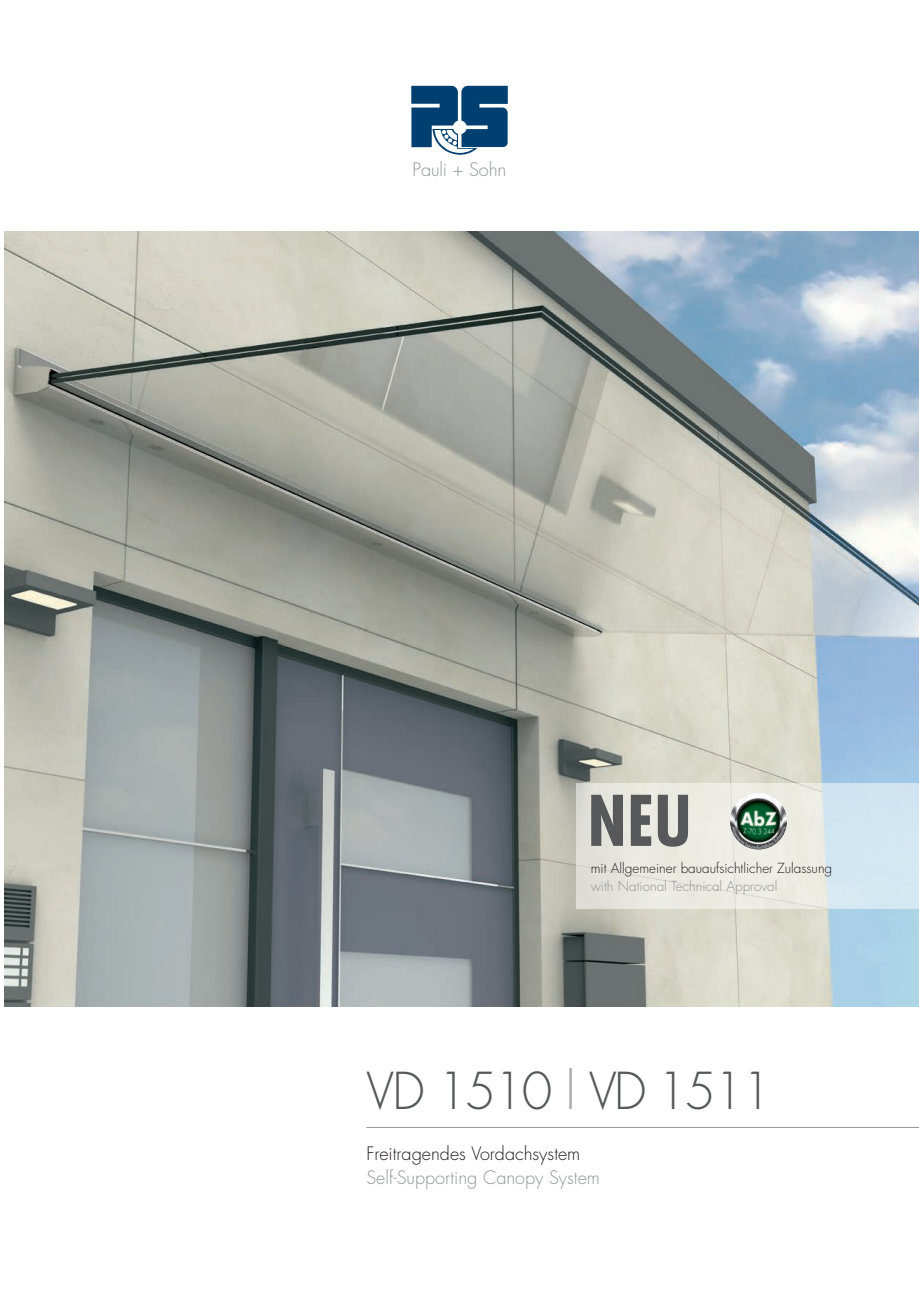
<style>
.page{position:relative;width:919px;height:1289px;background:#fff}
.page>*{position:absolute;margin:0;border:0;box-sizing:border-box;transform-origin:0 0}
.t1{font:700 condensed 67.8px "Futura";color:#57585a}
.t2{font:300 49.5px "Futura";letter-spacing:-.05em;color:#57585a}
.t3{font:300 18.15px "Futura";letter-spacing:-.01em;color:#939598}
.t4{font:300 18px "Futura";color:#939598}
.t5{font:300 18px "Futura";color:#231f20}
.t6{font:300 13.5px "Futura";color:#231f20}
.t7{font:300 13.5px "Futura";color:#939598}
.s1{color:#a8a9ad}
</style>
<div class="page">
<img style="left:4px;top:231px;width:914px;height:775px">
<svg style="left:576px;top:782px;width:342px;height:126px;background:#e2e7e5"></svg>
<hr style="left:366px;top:1127px;width:552px;height:1px;background:#939598">
<img style="left:730px;top:792px;width:57px;height:57px;border-radius:28px">
<svg style="left:411px;top:86px;width:96px;height:69px"></svg>
<p class="t3" style="left:412px;top:158px;width:95px">Pauli + Sohn</p>
<p class="t1" style="left:587px;top:777px;width:105px">NEU</p>
<p class="t6" style="left:590px;top:859px;width:243px">mit Allgemeiner bauaufsichtlicher Zulassung</p>
<p class="t7" style="left:590px;top:877px;width:188px">with National Technical Approval</p>
<p class="t2" style="left:366px;top:1059px;width:407px">VD 1510 <span class="s1">|</span> VD 1511</p>
<p class="t5" style="left:366px;top:1141px;width:215px">Freitragendes Vordachsystem</p>
<p class="t4" style="left:366px;top:1165px;width:235px">Self-Supporting Canopy System</p>
</div>
